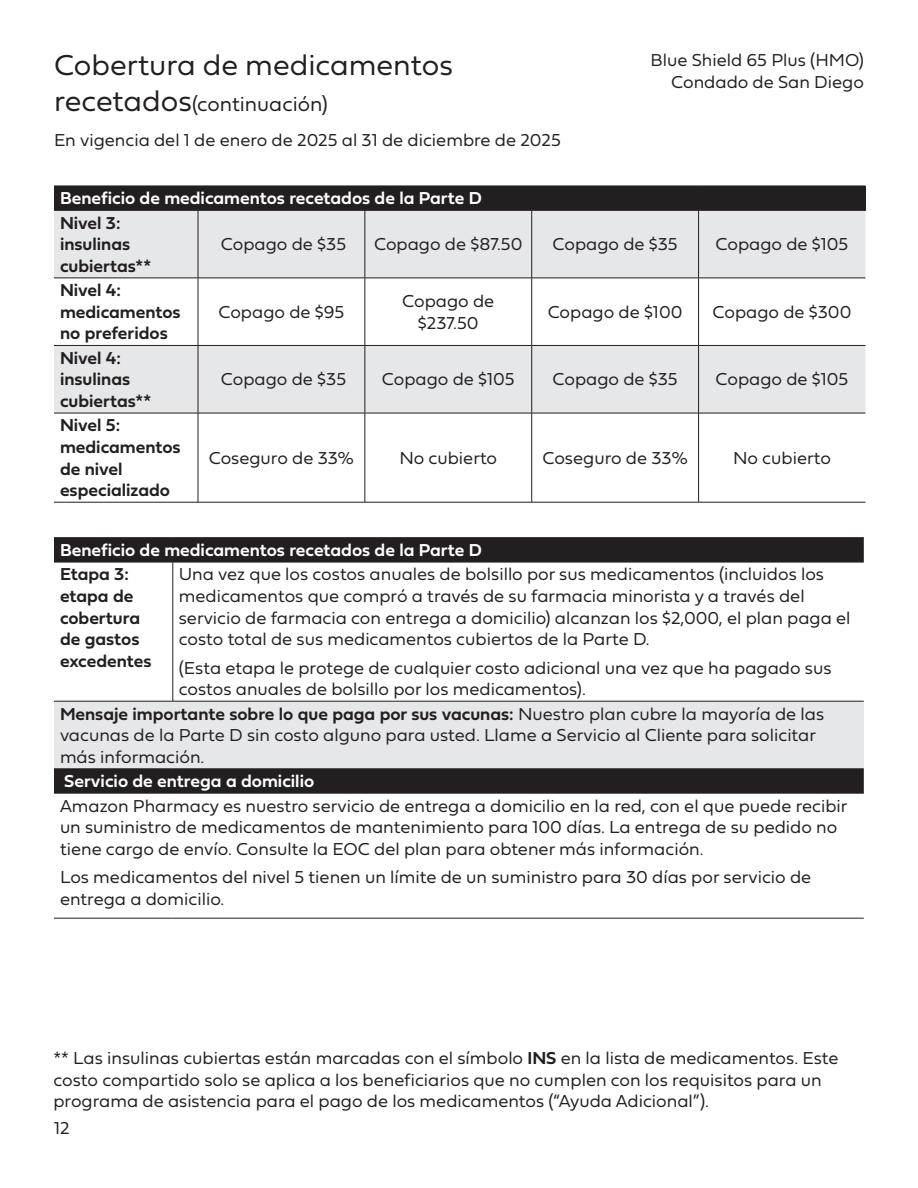
<style>
.page{position:relative;width:918px;height:1188px;background:#fff}
.page>*{position:absolute;margin:0;border:0;box-sizing:border-box;transform-origin:0 0}
.t1{font:30px "Fieldwork Geo Light";color:#231f20}
.t2{font:21px "Fieldwork Geo Light";color:#231f20}
.t3{font:18px/21.6px "Fieldwork Geo Light";color:#231f20}
.t4{font:18px/21.6px "Fieldwork Geo Demibold";color:#231f20}
.t5{font:18px "Fieldwork Geo Demibold";color:#fff}
.s1{font-size:30px}
.s2{font-family:"Fieldwork Geo Demibold"}
</style>
<div class="page">
<div style="left:54px;top:186px;width:811px;height:24px;background:#231f20"></div>
<svg style="left:54px;top:211px;width:811px;height:202px;fill:#e6e7e9"></svg>
<svg style="left:54px;top:414px;width:811px;height:88px"></svg>
<hr style="left:54px;top:210px;width:144px;height:1px;background:#231f20">
<hr style="left:198px;top:210px;width:167px;height:1px;background:#231f20">
<hr style="left:365px;top:210px;width:167px;height:1px;background:#231f20">
<hr style="left:532px;top:210px;width:167px;height:1px;background:#231f20">
<hr style="left:699px;top:210px;width:166px;height:1px;background:#231f20">
<hr style="left:54px;top:278px;width:144px;height:1px;background:#231f20">
<hr style="left:54px;top:345px;width:144px;height:1px;background:#231f20">
<hr style="left:54px;top:413px;width:144px;height:1px;background:#231f20">
<hr style="left:198px;top:413px;width:1px;height:89px;background:#231f20">
<hr style="left:365px;top:413px;width:1px;height:89px;background:#231f20">
<hr style="left:531px;top:413px;width:1px;height:89px;background:#231f20">
<hr style="left:698px;top:413px;width:1px;height:89px;background:#231f20">
<hr style="left:54px;top:502px;width:144px;height:1px;background:#231f20">
<hr style="left:198px;top:502px;width:167px;height:1px;background:#231f20">
<hr style="left:365px;top:502px;width:167px;height:1px;background:#231f20">
<hr style="left:532px;top:502px;width:167px;height:1px;background:#231f20">
<hr style="left:699px;top:502px;width:166px;height:1px;background:#231f20">
<hr style="left:198px;top:211px;width:1px;height:67px;background:#231f20">
<hr style="left:365px;top:211px;width:1px;height:67px;background:#231f20">
<hr style="left:531px;top:211px;width:1px;height:67px;background:#231f20">
<hr style="left:698px;top:211px;width:1px;height:67px;background:#231f20">
<hr style="left:198px;top:278px;width:167px;height:1px;background:#231f20">
<hr style="left:198px;top:278px;width:1px;height:67px;background:#231f20">
<hr style="left:365px;top:278px;width:167px;height:1px;background:#231f20">
<hr style="left:365px;top:278px;width:1px;height:67px;background:#231f20">
<hr style="left:532px;top:278px;width:167px;height:1px;background:#231f20">
<hr style="left:531px;top:278px;width:1px;height:67px;background:#231f20">
<hr style="left:699px;top:278px;width:166px;height:1px;background:#231f20">
<hr style="left:698px;top:278px;width:1px;height:67px;background:#231f20">
<hr style="left:198px;top:345px;width:167px;height:1px;background:#231f20">
<hr style="left:198px;top:346px;width:1px;height:67px;background:#231f20">
<hr style="left:365px;top:345px;width:167px;height:1px;background:#231f20">
<hr style="left:365px;top:346px;width:1px;height:67px;background:#231f20">
<hr style="left:532px;top:345px;width:167px;height:1px;background:#231f20">
<hr style="left:531px;top:346px;width:1px;height:67px;background:#231f20">
<hr style="left:699px;top:345px;width:166px;height:1px;background:#231f20">
<hr style="left:698px;top:346px;width:1px;height:67px;background:#231f20">
<hr style="left:198px;top:413px;width:167px;height:1px;background:#231f20">
<hr style="left:365px;top:413px;width:167px;height:1px;background:#231f20">
<hr style="left:532px;top:413px;width:167px;height:1px;background:#231f20">
<hr style="left:699px;top:413px;width:166px;height:1px;background:#231f20">
<div style="left:54px;top:538px;width:810px;height:255px;background:#231f20"></div>
<svg style="left:54px;top:563px;width:810px;height:138px"></svg>
<div style="left:54px;top:701px;width:810px;height:68px;background:#e6e7e9"></div>
<hr style="left:54px;top:537px;width:119px;height:1px;background:#231f20">
<hr style="left:173px;top:537px;width:691px;height:1px;background:#231f20">
<hr style="left:54px;top:793px;width:119px;height:1px;background:#231f20">
<hr style="left:173px;top:793px;width:691px;height:1px;background:#231f20">
<hr style="left:54px;top:918px;width:119px;height:1px;background:#231f20">
<hr style="left:173px;top:918px;width:691px;height:1px;background:#231f20">
<hr style="left:54px;top:562px;width:119px;height:1px;background:#231f20">
<hr style="left:173px;top:562px;width:691px;height:1px;background:#231f20">
<hr style="left:173px;top:562px;width:1px;height:139px;background:#231f20">
<hr style="left:54px;top:701px;width:119px;height:1px;background:#231f20">
<hr style="left:173px;top:701px;width:691px;height:1px;background:#231f20">
<hr style="left:54px;top:769px;width:119px;height:1px;background:#231f20">
<hr style="left:173px;top:769px;width:691px;height:1px;background:#231f20">
<p class="t1" style="left:54px;top:41px;width:401px">Cobertura de medicamentos</p>
<p class="t2" style="left:54px;top:87px;width:275px"><span class="s1">recetados</span>(continuación)</p>
<p class="t3" style="left:54px;top:128px;width:508px">En vigencia del 1 de enero de 2025 al 31 de diciembre de 2025</p>
<p class="t3" style="left:651px;top:49px;width:215px">Blue Shield 65 Plus (HMO)</p>
<p class="t3" style="left:671px;top:70px;width:194px">Condado de San Diego</p>
<p class="t5" style="left:60px;top:184px;width:423px">Beneficio de medicamentos recetados de la Parte D</p>
<p class="t4" style="left:60px;top:211px;width:93px">Nivel 3: insulinas cubiertas**</p>
<p class="t3" style="left:221px;top:233px;width:127px">Copago de $35</p>
<p class="t3" style="left:374px;top:233px;width:150px">Copago de $87.50</p>
<p class="t3" style="left:553px;top:233px;width:127px">Copago de $35</p>
<p class="t3" style="left:716px;top:233px;width:134px">Copago de $105</p>
<p class="t4" style="left:60px;top:279px;width:122px">Nivel 4: medicamentos no preferidos</p>
<p class="t4" style="left:60px;top:346px;width:93px">Nivel 4: insulinas cubiertas**</p>
<p class="t4" style="left:60px;top:414px;width:122px">Nivel 5: medicamentos de nivel especializado</p>
<p class="t3" style="left:219px;top:300px;width:127px">Copago de $95</p>
<p class="t3" style="left:402px;top:289px;width:94px;text-align:center">Copago de $237.50</p>
<p class="t3" style="left:548px;top:300px;width:136px">Copago de $100</p>
<p class="t3" style="left:713px;top:300px;width:140px">Copago de $300</p>
<p class="t3" style="left:221px;top:368px;width:127px">Copago de $35</p>
<p class="t3" style="left:382px;top:368px;width:134px">Copago de $105</p>
<p class="t3" style="left:553px;top:368px;width:127px">Copago de $35</p>
<p class="t3" style="left:716px;top:368px;width:134px">Copago de $105</p>
<p class="t3" style="left:209px;top:446px;width:147px">Coseguro de 33%</p>
<p class="t3" style="left:399px;top:446px;width:99px">No cubierto</p>
<p class="t3" style="left:542px;top:446px;width:147px">Coseguro de 33%</p>
<p class="t3" style="left:733px;top:446px;width:99px">No cubierto</p>
<p class="t5" style="left:60px;top:536px;width:423px">Beneficio de medicamentos recetados de la Parte D</p>
<p class="t4" style="left:60px;top:563px;width:93px">Etapa 3: etapa de cobertura de gastos excedentes</p>
<p class="t3" style="left:179px;top:563px;width:673px">Una vez que los costos anuales de bolsillo por sus medicamentos (incluidos los medicamentos que compró a través de su farmacia minorista y a través del servicio de farmacia con entrega a domicilio) alcanzan los $2,000, el plan paga el costo total de sus medicamentos cubiertos de la Parte D.</p>
<p class="t3" style="left:179px;top:656px;width:654px">(Esta etapa le protege de cualquier costo adicional una vez que ha pagado sus costos anuales de bolsillo por los medicamentos).</p>
<p class="t3" style="left:60px;top:702px;width:766px"><span class="s2">Mensaje importante sobre lo que paga por sus vacunas:</span> Nuestro plan cubre la mayoría de las vacunas de la Parte D sin costo alguno para usted. Llame a Servicio al Cliente para solicitar más información.</p>
<p class="t5" style="left:64px;top:767px;width:251px">Servicio de entrega a domicilio</p>
<p class="t3" style="left:60px;top:794px;width:789px">Amazon Pharmacy es nuestro servicio de entrega a domicilio en la red, con el que puede recibir un suministro de medicamentos de mantenimiento para 100 días. La entrega de su pedido no tiene cargo de envío. Consulte la EOC del plan para obtener más información.</p>
<p class="t3" style="left:60px;top:865px;width:753px">Los medicamentos del nivel 5 tienen un límite de un suministro para 30 días por servicio de entrega a domicilio.</p>
<p class="t3" style="left:53px;top:1046px;width:787px">** Las insulinas cubiertas están marcadas con el símbolo <span class="s2">INS</span> en la lista de medicamentos. Este costo compartido solo se aplica a los beneficiarios que no cumplen con los requisitos para un programa de asistencia para el pago de los medicamentos (“Ayuda Adicional”).</p>
<p class="t3" style="left:54px;top:1116px;width:17px">12</p>
</div>
